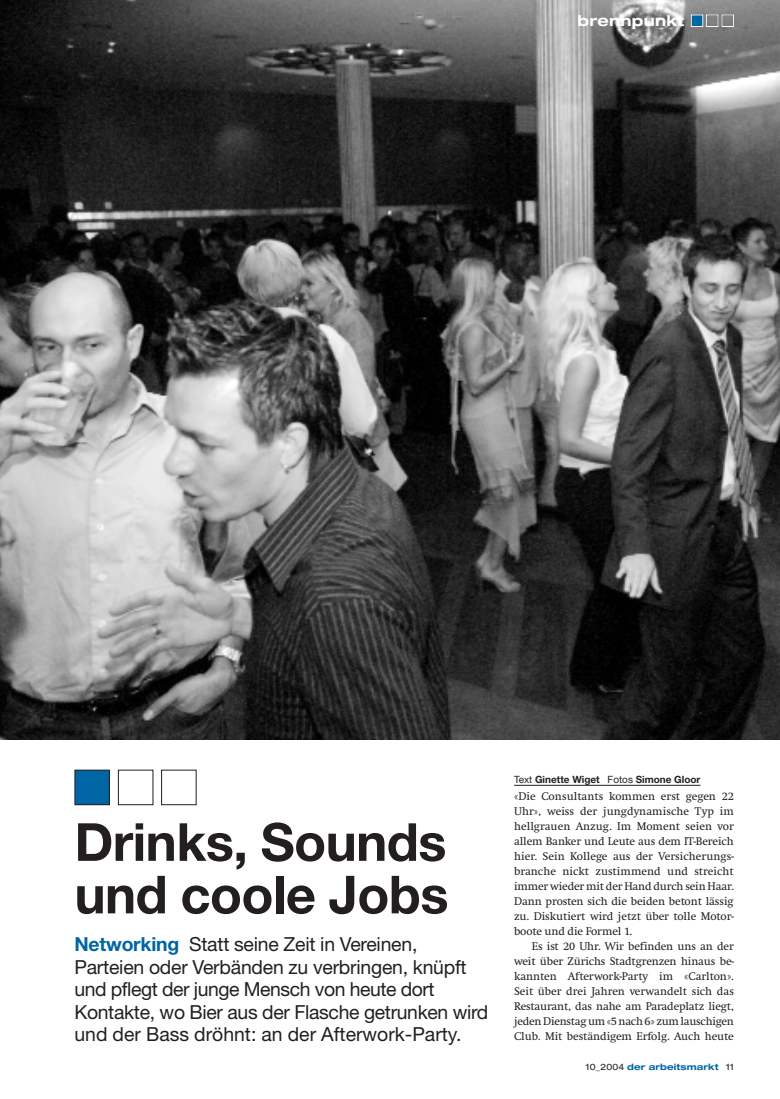
<style>
.page{position:relative;width:780px;height:1099px;background:#fff}
.page>*{position:absolute;margin:0;border:0;box-sizing:border-box;transform-origin:0 0}
.t1{font:700 52.5px/52.5px "Helvetica Neue";letter-spacing:-.01em;color:#231f20}
.t2{font:19.38px/22.5px "Helvetica Neue";letter-spacing:-.01em;color:#231f20}
.t3{font:700 expanded 15px "Helvetica Neue";letter-spacing:.015em;color:#fff}
.t4{font:11.5px/15px "Swift";letter-spacing:-.005em;color:#231f20;text-align:justify}
.t5{font:700 10px "Helvetica Neue";color:#231f20}
.t6{font:700 expanded 8.75px "Helvetica Neue";letter-spacing:.015em;color:#0065a4}
.s1{font-weight:700;color:#0065a4}
.s2{font-weight:400}
.s3{font-weight:400;color:#231f20}
</style>
<div class="page">
<img style="left:0;top:0;width:780px;height:739px">
<div style="left:691px;top:15px;width:11px;height:11px;background:#0065a4"></div>
<div style="left:691px;top:15px;width:12px;height:12px;border:1px solid #fff"></div>
<div style="left:706px;top:15px;width:12px;height:12px;border:1px solid #fff"></div>
<div style="left:75px;top:770px;width:34px;height:34px;background:#0065a4"></div>
<div style="left:74px;top:769px;width:36px;height:36px;border:1px solid #231f20"></div>
<div style="left:118px;top:769px;width:35px;height:36px;border:1px solid #231f20"></div>
<div style="left:161px;top:769px;width:35px;height:36px;border:1px solid #231f20"></div>
<hr style="left:514px;top:785px;width:186px;height:1px;background:#231f20">
<h3 class="t3" style="left:577px;top:16px;width:108px">brennpunkt</h3>
<h1 class="t1" style="left:74px;top:820px;width:375px">Drinks, Sounds und coole Jobs</h1>
<h2 class="t2" style="left:74px;top:935px;width:415px"><span class="s1">Networking</span> Statt seine Zeit in Vereinen, Parteien oder Verbänden zu verbringen, knüpft und pflegt der junge Mensch von heute dort Kontakte, wo Bier aus der Flasche getrunken wird und der Bass dröhnt: an der Afterwork-Party.</h2>
<p class="t5" style="left:514px;top:775px;width:188px"><span class="s2">Text</span> Ginette Wiget <span class="s2">Fotos</span> Simone Gloor</p>
<p class="t4" style="left:514px;top:788px;width:221px">«Die Consultants kommen erst gegen 22<br>Uhr», weiss der jungdynamische Typ im hellgrauen Anzug. Im Moment seien vor allem Banker und Leute aus dem IT-Bereich hier. Sein Kollege aus der Versicherungs&shy;branche nickt zustimmend und streicht immer wieder mit der Hand durch sein Haar.<br>Dann prosten sich die beiden betont lässig zu. Diskutiert wird jetzt über tolle Motor&shy;boote und die Formel 1.</p>
<p class="t4" style="left:514px;top:938px;width:221px;text-indent:18px">Es ist 20 Uhr. Wir befinden uns an der weit über Zürichs Stadtgrenzen hinaus be&shy;kannten Afterwork-Party im «Carlton».<br>Seit über drei Jahren verwandelt sich das Restaurant, das nahe am Paradeplatz liegt, jeden Dienstag um «5 nach 6» zum lauschigen Club. Mit beständigem Erfolg. Auch heute</p>
<p class="t6" style="left:586px;top:1063px;width:149px"><span class="s3">10_2004</span> der arbeitsmarkt <span class="s3">11</span></p>
</div>
